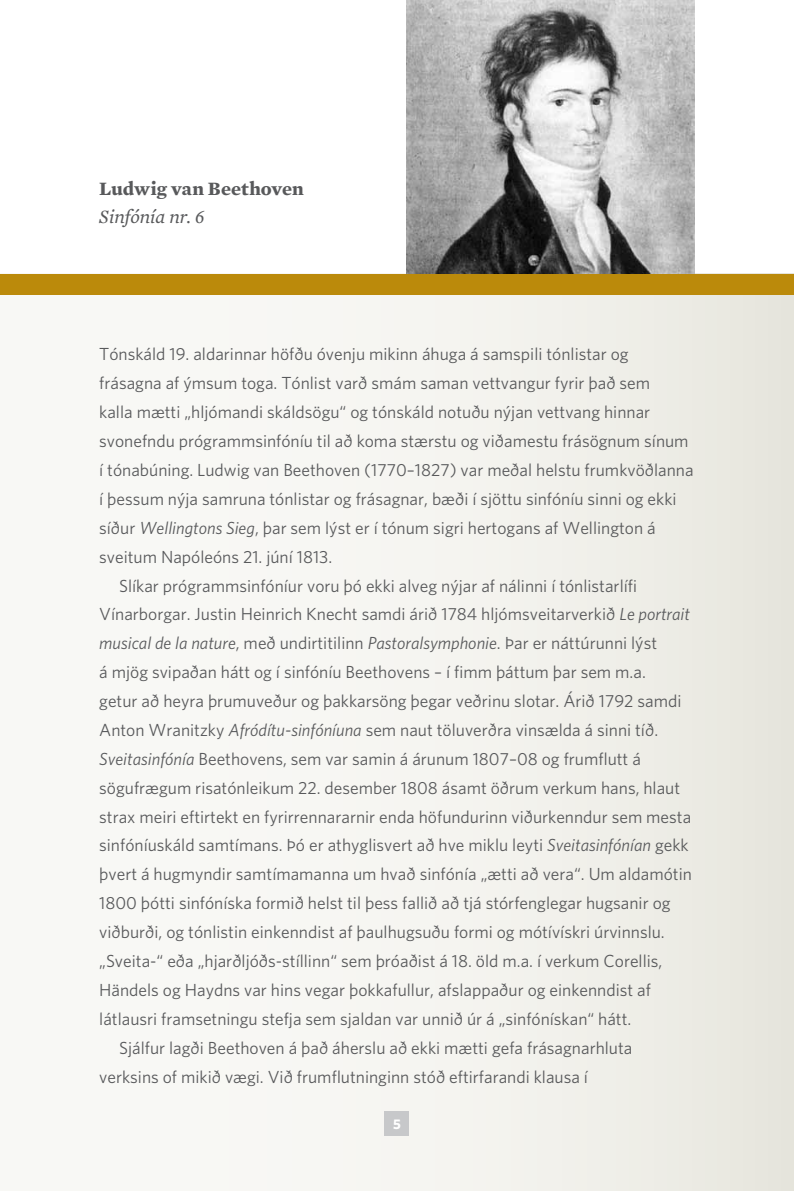
<style>
.page{position:relative;width:794px;height:1191px;background:#fff}
.page>*{position:absolute;margin:0;border:0;box-sizing:border-box;transform-origin:0 0}
.t1{font:700 19.25px "Mercury Text G2";letter-spacing:.005em;color:#58595b}
.t2{font:italic 19.25px "Mercury Text G2";letter-spacing:-.01em;color:#58595b}
.t3{font:17.5px "Whitney";color:#58595b}
.t4{font:700 14px "Whitney";color:#fff}
.s1{font-style:italic}
</style>
<div class="page">
<div style="left:0;top:274px;width:794px;height:917px;background:linear-gradient(to right,#fcfcfa,#ebeae2)"></div>
<div style="left:384px;top:1111px;width:25px;height:25px;background:#c7c8ca"></div>
<div style="left:0;top:274px;width:794px;height:21px;background:#bb8a0b"></div>
<img style="left:407px;top:0;width:287px;height:274px">
<p class="t1" style="left:99px;top:177px;width:206px">Ludwig van Beethoven</p>
<p class="t2" style="left:99px;top:206px;width:107px">Sinfónía nr. 6</p>
<p class="t3" style="left:99px;top:344px;width:531px">Tónskáld 19. aldarinnar höfðu óvenju mikinn áhuga á samspili tónlistar og</p>
<p class="t3" style="left:99px;top:373px;width:552px">frásagna af ýmsum toga. Tónlist varð smám saman vettvangur fyrir það sem</p>
<p class="t3" style="left:99px;top:402px;width:552px">kalla mætti „hljómandi skáldsögu“ og tónskáld notuðu nýjan vettvang hinnar</p>
<p class="t3" style="left:99px;top:430px;width:591px">svonefndu prógrammsinfóníu til að koma stærstu og viðamestu frásögnum sínum</p>
<p class="t3" style="left:99px;top:459px;width:596px">í tónabúning. Ludwig van Beethoven (1770–1827) var meðal helstu frumkvöðlanna</p>
<p class="t3" style="left:99px;top:488px;width:579px">í þessum nýja samruna tónlistar og frásagnar, bæði í sjöttu sinfóníu sinni og ekki</p>
<p class="t3" style="left:99px;top:517px;width:558px">síður <span class="s1">Wellingtons Sieg</span>, þar sem lýst er í tónum sigri hertogans af Wellington á</p>
<p class="t3" style="left:99px;top:546px;width:234px">sveitum Napóleóns 21. júní 1813.</p>
<p class="t3" style="left:119px;top:575px;width:519px">Slíkar prógrammsinfóníur voru þó ekki alveg nýjar af nálinni í tónlistarlífi</p>
<p class="t3" style="left:99px;top:604px;width:592px">Vínarborgar. Justin Heinrich Knecht samdi árið 1784 hljómsveitarverkið <span class="s1">Le portrait</span></p>
<p class="t3" style="left:99px;top:633px;width:559px"><span class="s1">musical de la nature</span>, með undirtitilinn <span class="s1">Pastoralsymphonie</span>. Þar er náttúrunni lýst</p>
<p class="t3" style="left:99px;top:661px;width:548px">á mjög svipaðan hátt og í sinfóníu Beethovens – í fimm þáttum þar sem m.a.</p>
<p class="t3" style="left:99px;top:690px;width:584px">getur að heyra þrumuveður og þakkarsöng þegar veðrinu slotar. Árið 1792 samdi</p>
<p class="t3" style="left:99px;top:719px;width:560px">Anton Wranitzky <span class="s1">Afródítu-sinfóníuna</span> sem naut töluverðra vinsælda á sinni tíð.</p>
<p class="t3" style="left:99px;top:748px;width:543px"><span class="s1">Sveitasinfónía</span> Beethovens, sem var samin á árunum 1807–08 og frumflutt á</p>
<p class="t3" style="left:99px;top:777px;width:582px">sögufrægum risatónleikum 22. desember 1808 ásamt öðrum verkum hans, hlaut</p>
<p class="t3" style="left:99px;top:806px;width:593px">strax meiri eftirtekt en fyrirrennararnir enda höfundurinn viðurkenndur sem mesta</p>
<p class="t3" style="left:99px;top:835px;width:591px">sinfóníuskáld samtímans. Þó er athyglisvert að hve miklu leyti <span class="s1">Sveitasinfónían</span> gekk</p>
<p class="t3" style="left:99px;top:864px;width:594px">þvert á hugmyndir samtímamanna um hvað sinfónía „ætti að vera“. Um aldamótin</p>
<p class="t3" style="left:99px;top:892px;width:573px">1800 þótti sinfóníska formið helst til þess fallið að tjá stórfenglegar hugsanir og</p>
<p class="t3" style="left:99px;top:921px;width:567px">viðburði, og tónlistin einkenndist af þaulhugsuðu formi og mótívískri úrvinnslu.</p>
<p class="t3" style="left:99px;top:950px;width:564px">„Sveita-“ eða „hjarðljóðs-stíllinn“ sem þróaðist á 18. öld m.a. í verkum Corellis,</p>
<p class="t3" style="left:99px;top:979px;width:553px">Händels og Haydns var hins vegar þokkafullur, afslappaður og einkenndist af</p>
<p class="t3" style="left:99px;top:1008px;width:533px">látlausri framsetningu stefja sem sjaldan var unnið úr á „sinfónískan“ hátt.</p>
<p class="t3" style="left:119px;top:1037px;width:515px">Sjálfur lagði Beethoven á það áherslu að ekki mætti gefa frásagnarhluta</p>
<p class="t3" style="left:99px;top:1066px;width:490px">verksins of mikið vægi. Við frumflutninginn stóð eftirfarandi klausa í</p>
<p class="t4" style="left:393px;top:1115px;width:9px">5</p>
</div>
